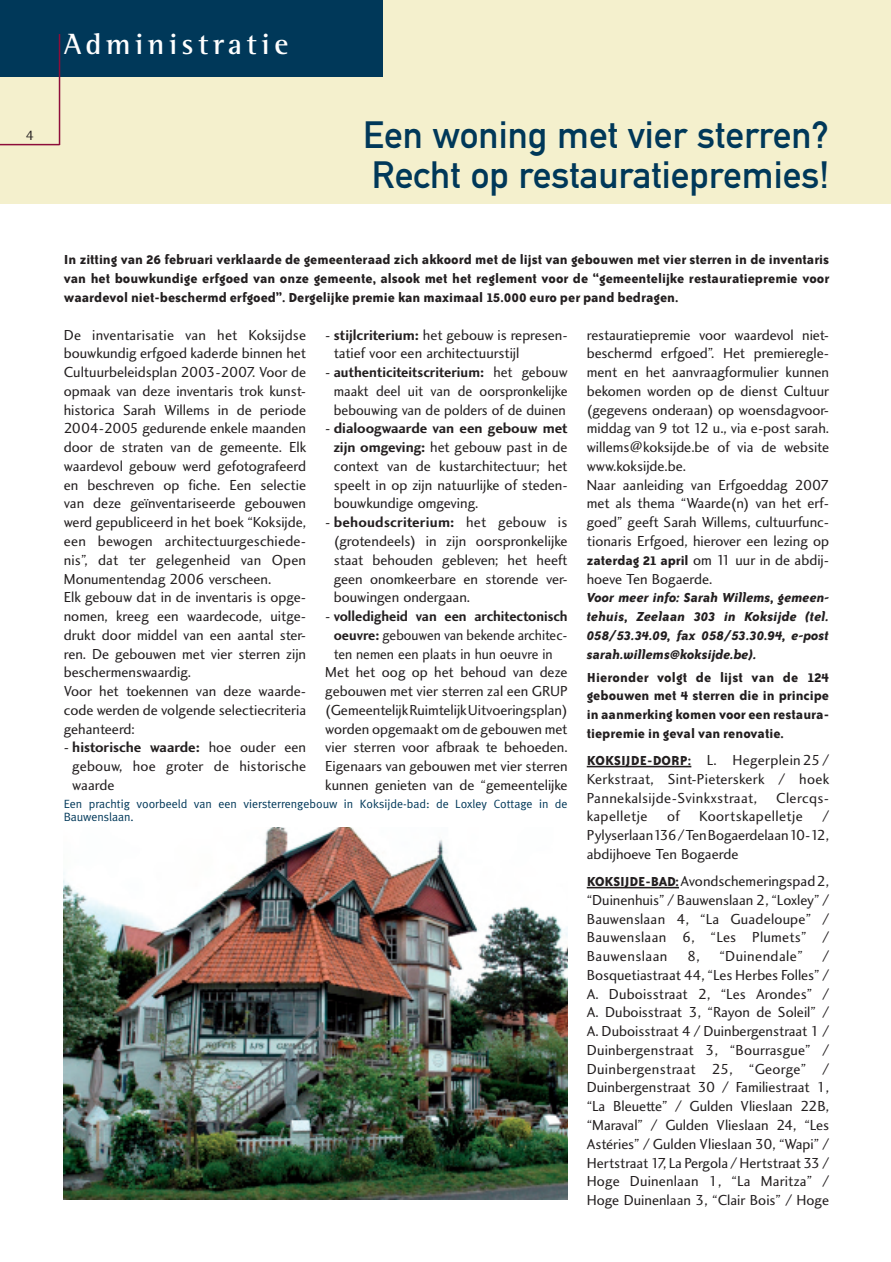
<style>
.page{position:relative;width:891px;height:1262px;background:#fff}
.page>*{position:absolute;margin:0;border:0;box-sizing:border-box;transform-origin:0 0}
.t1{font:37.5px/40.5px "DIN Mittelschrift";color:#003859}
.t2{font:700 30px "Rotis Semi Serif";letter-spacing:.15em;color:#fff}
.t3{font:15px/18.8px "Charlotte Sans Book Plain";color:#231f20;text-align:justify}
.t4{font:700 15px/18.8px "Bailey Sans ITC";color:#231f20;text-align:justify}
.t5{font:15px/18.8px "Charlotte Sans Book Plain";color:#231f20;text-align:center;scale:.95 1}
.t6{font:italic 700 15px/18.8px "Bailey Sans ITC";color:#231f20;text-align:justify}
.t7{font:15px "Charlotte Sans Bold Plain";color:#231f20}
.t8{font:15px "Charlotte Sans Book Plain";letter-spacing:.03em;color:#231f20}
.t9{font:15px "Charlotte Sans Bold Plain";color:#231f20;scale:.96 1}
.t10{font:15px "Charlotte Sans Book Plain";letter-spacing:.025em;color:#231f20}
.t11{font:15px "Rotis Semi Serif";color:#231f20}
.t12{font:12px/13.5px "Meta";color:#003859}
.s1{font-family:"Charlotte Sans Book Plain"}
.s2{font-family:"Charlotte Sans Bold Plain"}
.s3{font-family:"Bailey Sans ITC";font-weight:700}
</style>
<div class="page">
<div style="left:0;top:0;width:891px;height:204px;background:#f4f0cd"></div>
<div style="left:0;top:0;width:383px;height:77px;background:#003859"></div>
<hr style="left:59px;top:34px;width:1px;height:111px;background:#8d0d3a">
<hr style="left:0;top:144px;width:60px;height:1px;background:#8d0d3a">
<hr style="left:587px;top:766px;width:104px;height:1px;background:#231f20">
<hr style="left:587px;top:887px;width:92px;height:1px;background:#231f20">
<img style="left:64px;top:827px;width:504px;height:372px">
<p class="t11" style="left:26px;top:130px;width:9px">4</p>
<h2 class="t2" style="left:64px;top:33px;width:226px">Administratie</h2>
<h1 class="t1" style="left:363px;top:118px;width:467px">Een woning met vier sterren?<br>Recht op restauratiepremies!</h1>
<p class="t4" style="left:64px;top:251px;width:767px">In zitting van 26 februari verklaarde de gemeenteraad zich akkoord met de lijst van gebouwen met vier sterren in de inventaris van het bouwkundige erfgoed van onze gemeente, alsook met het reglement voor de “gemeentelijke restauratiepremie voor waardevol niet-beschermd erfgoed”. Dergelijke premie kan maximaal 15.000 euro per pand bedragen.</p>
<p class="t3" style="left:64px;top:327px;width:244px;text-align:left">De inventarisatie van het Koksijdse bouwkundig erfgoed kaderde binnen het Cultuurbeleidsplan 2003-2007. Voor de opmaak van deze inventaris trok kunst&shy;historica Sarah Willems in de periode 2004-2005 gedurende enkele maanden door de straten van de gemeente. Elk waardevol gebouw werd gefotografeerd en beschreven op fiche. Een selectie van deze geïnventariseerde gebouwen werd gepubliceerd in het boek “Koksijde, een bewogen architectuurgeschiede&shy;nis”, dat ter gelegenheid van Open Monumentendag 2006 verscheen.<br>Elk gebouw dat in de inventaris is opge&shy;nomen, kreeg een waardecode, uitge&shy;drukt door middel van een aantal ster&shy;ren. De gebouwen met vier sterren zijn beschermenswaardig.<br>Voor het toekennen van deze waarde&shy;code werden de volgende selectiecriteria gehanteerd:</p>
<p class="t7" style="left:64px;top:741px;width:244px"><span class="s1">-</span> historische waarde: <span class="s1">hoe ouder een</span></p>
<p class="t3" style="left:72px;top:758px;width:235px">gebouw, hoe groter de historische waarde</p>
<p class="t3" style="left:334px;top:327px;width:235px;text-indent:-9px">- <span class="s2">stijlcriterium:</span> het gebouw is represen&shy;tatief voor een architectuurstijl</p>
<p class="t7" style="left:325px;top:366px;width:244px"><span class="s1">-</span> authenticiteitscriterium: <span class="s1">het gebouw</span></p>
<p class="t3" style="left:334px;top:383px;width:235px">maakt deel uit van de oorspronkelijke bebouwing van de polders of de duinen</p>
<p class="t7" style="left:325px;top:423px;width:244px"><span class="s1">-</span> dialoogwaarde van een gebouw met</p>
<p class="t3" style="left:334px;top:439px;width:235px"><span class="s2">zijn omgeving:</span> het gebouw past in de context van de kustarchitectuur; het speelt in op zijn natuurlijke of steden&shy;bouwkundige omgeving.</p>
<p class="t7" style="left:325px;top:516px;width:244px"><span class="s1">-</span> behoudscriterium: <span class="s1">het gebouw is</span></p>
<p class="t3" style="left:334px;top:533px;width:235px">(grotendeels) in zijn oorspronkelijke staat behouden gebleven; het heeft geen onomkeerbare en storende ver&shy;bouwingen ondergaan.</p>
<p class="t9" style="left:325px;top:610px;width:254px"><span class="s1">-</span> volledigheid van een architectonisch</p>
<p class="t5" style="left:325px;top:627px;width:257px"><span class="s2">oeuvre:</span> gebouwen van bekende architec&shy;ten nemen een plaats in hun oeuvre in Met het oog op het behoud van deze gebouwen met vier sterren zal een GRUP (Gemeentelijk Ruimtelijk Uitvoeringsplan) worden opgemaakt om de gebouwen met vier sterren voor afbraak te behoeden.<br>Eigenaars van gebouwen met vier sterren kunnen genieten van de “gemeentelijke</p>
<p class="t3" style="left:587px;top:327px;width:244px;text-align:left">restauratiepremie voor waardevol niet&shy;beschermd erfgoed”. Het premieregle&shy;ment en het aanvraagformulier kunnen bekomen worden op de dienst Cultuur (gegevens onderaan) op woensdagvoor&shy;middag van 9 tot 12 u., via e-post sarah. willems@koksijde.be of via de website www.koksijde.be.<br>Naar aanleiding van Erfgoeddag 2007 met als thema “Waarde(n) van het erf&shy;goed” geeft Sarah Willems, cultuurfunc&shy;tionaris Erfgoed, hierover een lezing op <span class="s3">zaterdag 21 april</span> om 11 uur in de abdij&shy;hoeve Ten Bogaerde.</p>
<p class="t6" style="left:587px;top:589px;width:244px">Voor meer info: Sarah Willems, gemeen&shy;tehuis, Zeelaan 303 in Koksijde (tel.<br>058/53.34.09, fax 058/53.30.94, e-post sarah.willems@koksijde.be).</p>
<p class="t4" style="left:587px;top:668px;width:244px">Hieronder volgt de lijst van de 124 gebouwen met 4 sterren die in principe in aanmerking komen voor een restaura&shy;tiepremie in geval van renovatie.</p>
<p class="t3" style="left:587px;top:752px;width:244px"><span class="s3">KOKSIJDE-DORP:</span> L. Hegerplein 25 / Kerkstraat, Sint-Pieterskerk / hoek Pannekalsijde-Svinkxstraat,</p>
<p class="t10" style="left:776px;top:792px;width:55px">Clercqs-</p>
<p class="t12" style="left:64px;top:798px;width:505px">Een prachtig voorbeeld van een viersterrengebouw in Koksijde-bad: de Loxley Cottage in de<br>Bauwenslaan.</p>
<p class="t3" style="left:587px;top:808px;width:244px;text-indent:236px">/ Pylyserlaan136 / Ten Bogaerdelaan 10-12, abdijhoeve Ten Bogaerde</p>
<p class="t3" style="left:587px;top:873px;width:244px"><span class="s3">KOKSIJDE-BAD:</span> Avondschemeringspad 2, “Duinenhuis” / Bauwenslaan 2, “Loxley” / Bauwenslaan 4, “La Guadeloupe” / Bauwenslaan 6, “Les Plumets” / Bauwenslaan</p>
<p class="t8" style="left:587px;top:810px;width:62px">kapelletje</p>
<p class="t3" style="left:667px;top:808px;width:14px">of</p>
<p class="t8" style="left:699px;top:810px;width:105px">Koortskapelletje</p>
<p class="t3" style="left:587px;top:948px;width:244px;text-indent:236px">/ Bosquetiastraat 44, “Les Herbes Folles” / A. Duboisstraat 2, “Les Arondes” / A. Duboisstraat 3, “Rayon de Soleil” / A. Duboisstraat 4 / Duinbergenstraat 1 / Duinbergenstraat 3, “Bourrasgue” / Duinbergenstraat 25, “George” / Duinbergenstraat 30 / Familiestraat 1, “La Bleuette” / Gulden Vlieslaan 22B, “Maraval” / Gulden Vlieslaan 24, “Les Astéries” / Gulden Vlieslaan 30, “Wapi” / Hertstraat 17, La Pergola / Hertstraat 33 / Hoge Duinenlaan 1, “La Maritza” / Hoge Duinenlaan 3, “Clair Bois” / Hoge</p>
<p class="t3" style="left:687px;top:948px;width:14px">8,</p>
<p class="t8" style="left:719px;top:950px;width:85px">“Duinendale”</p>
</div>
